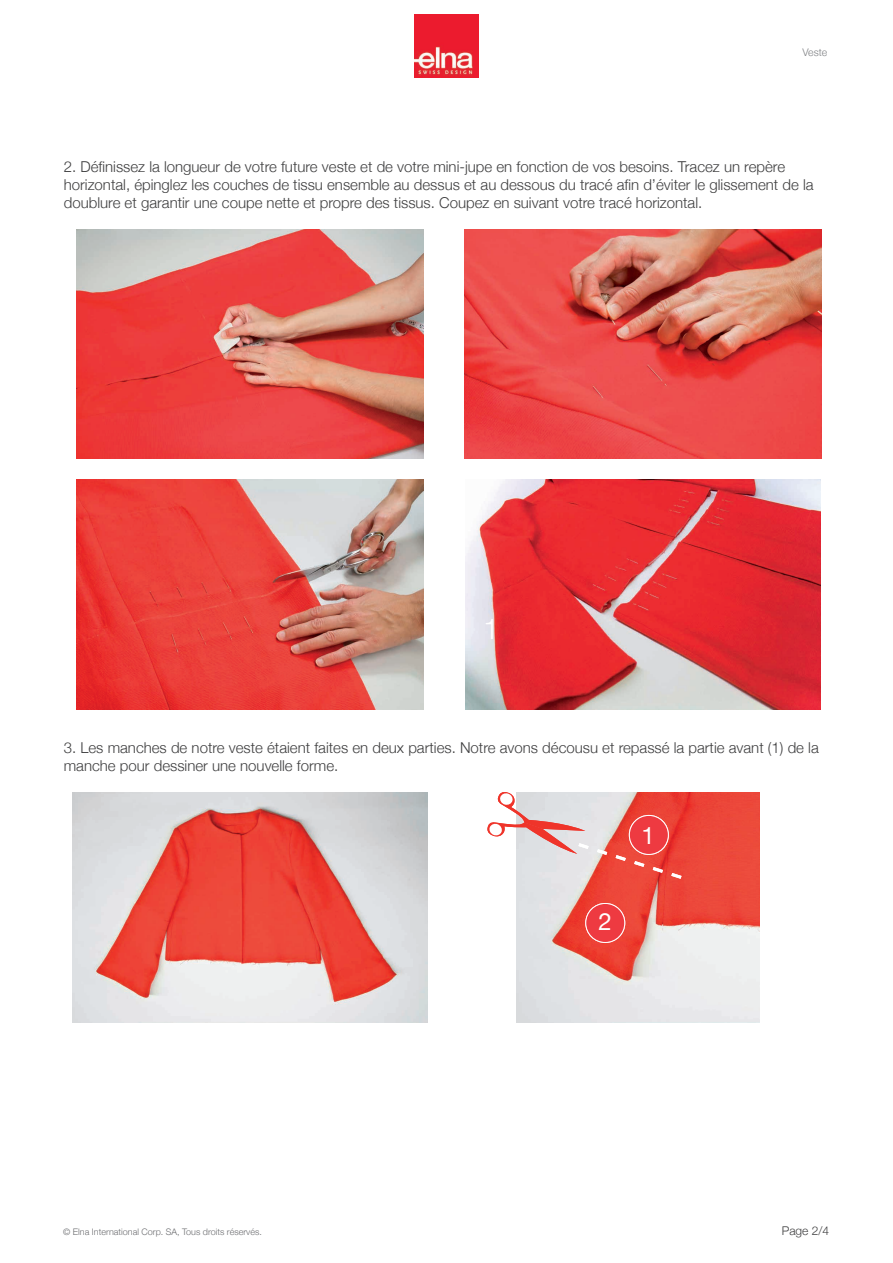
<style>
.page{position:relative;width:893px;height:1263px;background:#fff}
.page>*{position:absolute;margin:0;border:0;box-sizing:border-box;transform-origin:0 0}
.t1{font:300 28.5px "Helvetica Neue";color:#fff}
.t2{font:24px "Helvetica Neue";color:#fff}
.t3{font:300 15px/18px "Helvetica Neue";color:#3e3e3f}
.t4{font:300 12px "Helvetica Neue";color:#3e3e3f}
.t5{font:300 10.5px "Helvetica Neue";color:#808285}
.t6{font:300 9px "Helvetica Neue";color:#6c6d70}
</style>
<div class="page">
<img style="left:77px;top:229px;width:346px;height:230px">
<img style="left:77px;top:480px;width:346px;height:229px">
<img style="left:465px;top:229px;width:356px;height:230px">
<img style="left:465px;top:480px;width:356px;height:229px">
<img style="left:73px;top:793px;width:354px;height:229px">
<img style="left:517px;top:793px;width:242px;height:229px">
<div style="left:586px;top:903px;width:39px;height:39px;background:#ee3a41;border-radius:50%"></div>
<div style="left:585px;top:903px;width:40px;height:40px;border:1px solid #fff;border-radius:50%"></div>
<svg style="left:487px;top:792px;width:198px;height:89px;background:#e9a4a1"></svg>
<img style="left:414px;top:15px;width:65px;height:63px">
<p class="t5" style="left:803px;top:44px;width:26px">Veste</p>
<p class="t3" style="left:64px;top:156px;width:751px">2. Définissez la longueur de votre future veste et de votre mini-jupe en fonction de vos besoins. Tracez un repère horizontal, épinglez les couches de tissu ensemble au dessus et au dessous du tracé afin d’éviter le glissement de la doublure et garantir une coupe nette et propre des tissus. Coupez en suivant votre tracé horizontal.</p>
<h1 class="t1" style="left:483px;top:606px;width:17px">1</h1>
<p class="t3" style="left:64px;top:738px;width:756px">3. Les manches de notre veste étaient faites en deux parties. Notre avons décousu et repassé la partie avant (1) de la manche pour dessiner une nouvelle forme.</p>
<p class="t6" style="left:63px;top:1224px;width:200px">© Elna International Corp. SA, Tous droits réservés.</p>
<h2 class="t2" style="left:598px;top:904px;width:15px">2</h2>
<h2 class="t2" style="left:642px;top:818px;width:15px">1</h2>
<p class="t4" style="left:782px;top:1221px;width:49px">Page 2/4</p>
</div>
